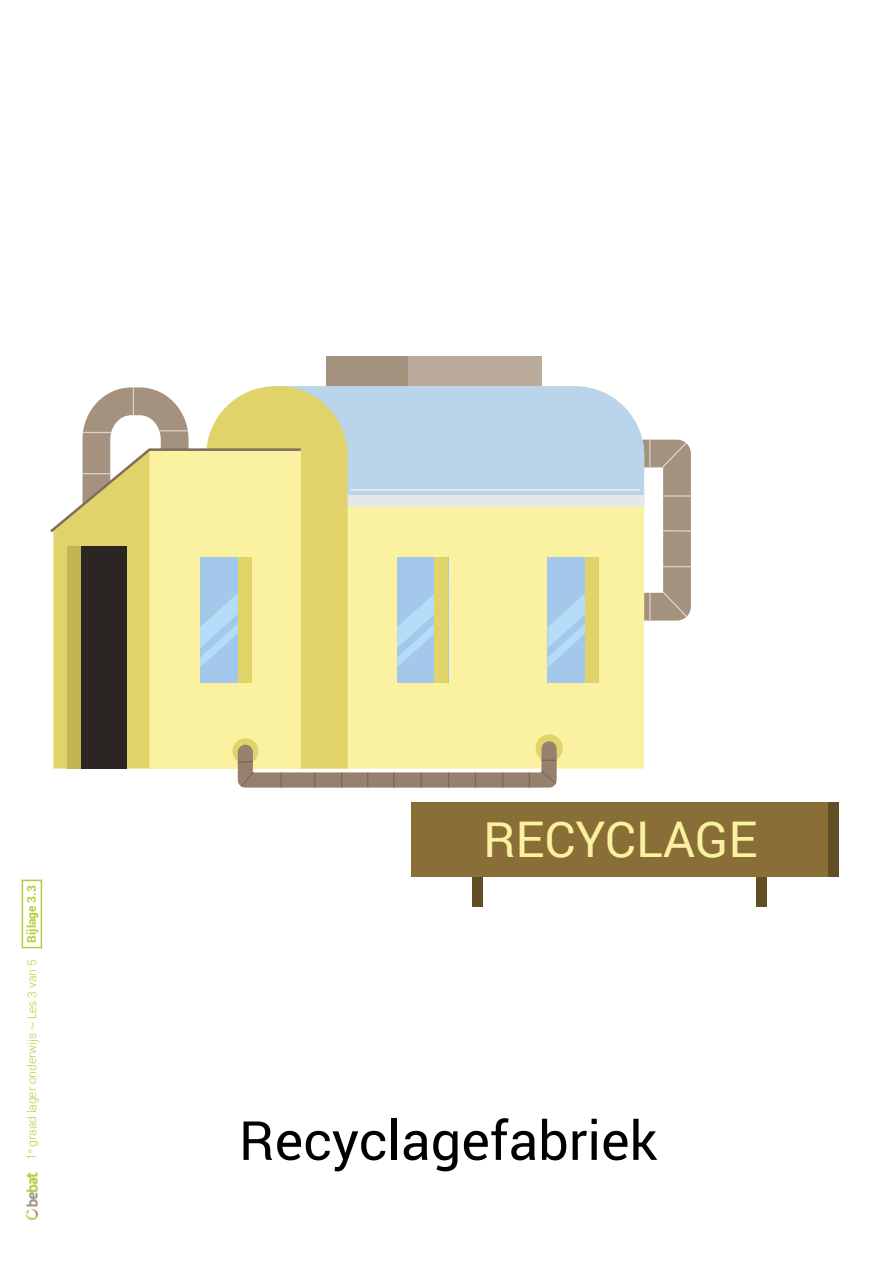
<style>
.page{position:relative;width:893px;height:1263px;background:#fff}
.page>*{position:absolute;margin:0;border:0;box-sizing:border-box;transform-origin:0 0}
.t1{font:54px "Roboto";color:#000}
.t2{font:49.2px "Roboto";color:#fbf2a1}
.t3{font:300 12px "Roboto";color:#b4cd39}
.t4{font:700 12px "Roboto";color:#b4cd39}
</style>
<div class="page">
<img style="left:26px;top:1172px;width:12px;height:47px">
<div style="left:326px;top:357px;width:215px;height:30px;background:#bbab9c"></div>
<div style="left:326px;top:357px;width:81px;height:30px;background:#a4927e"></div>
<div style="left:756px;top:832px;width:11px;height:74px;background:#614e24"></div>
<div style="left:473px;top:832px;width:10px;height:74px;background:#614e24"></div>
<div style="left:411px;top:802px;width:428px;height:75px;background:#896e37"></div>
<div style="left:829px;top:802px;width:10px;height:75px;background:#614e24"></div>
<svg style="left:50px;top:387px;width:641px;height:400px;background:#dbd9aa"></svg>
<div style="left:22px;top:880px;width:20px;height:68px;border:2px solid #b4cd39"></div>
<p class="t4" style="left:23px;top:942px;width:59px;rotate:-90deg">Bijlage 3.3</p>
<p class="t3" style="left:24px;top:1160px;width:202px;rotate:-90deg">1<sup>e</sup> graad lager onderwijs ~ Les 3 van 5</p>
<h2 class="t2" style="left:483px;top:805px;width:276px">RECYCLAGE</h2>
<h1 class="t1" style="left:239px;top:1103px;width:420px">Recyclagefabriek</h1>
</div>
